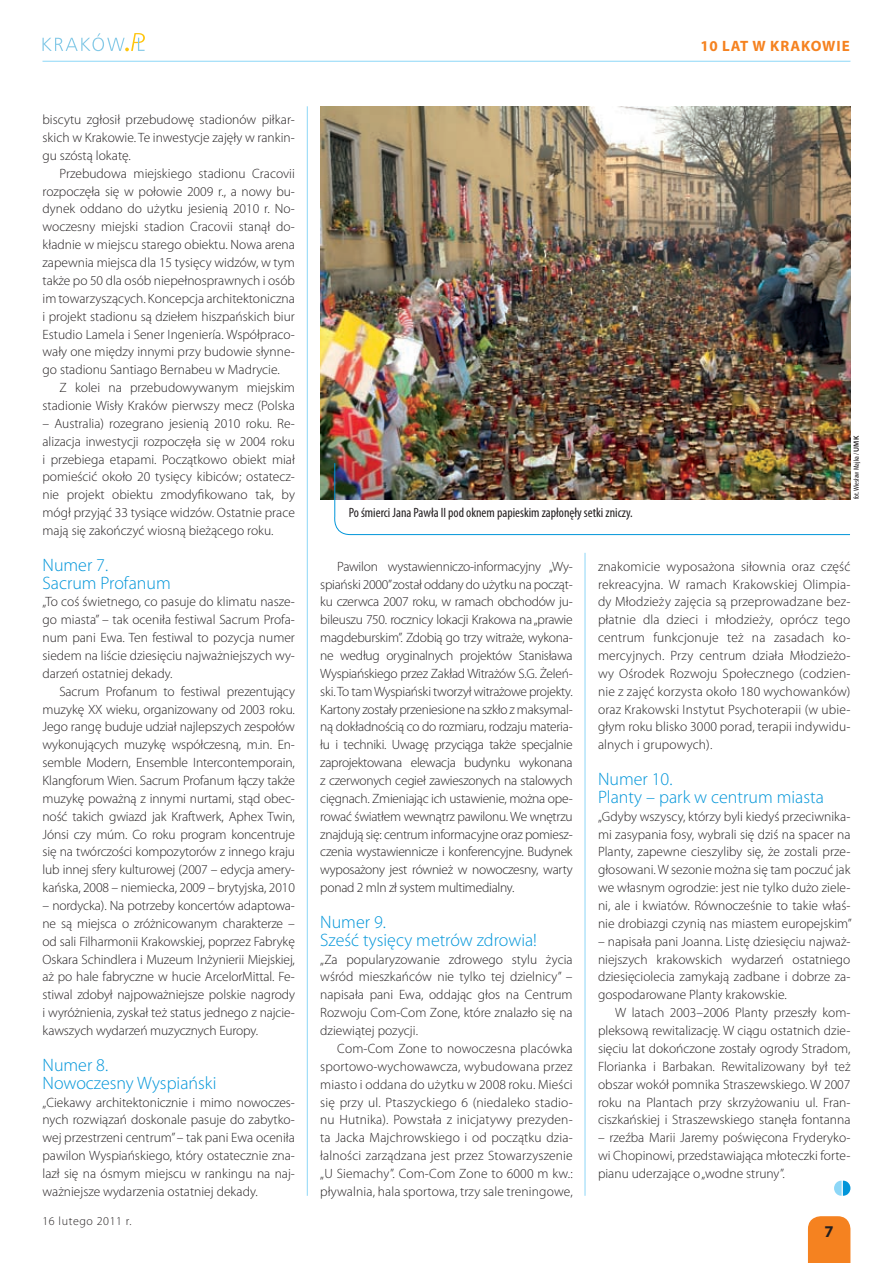
<style>
.page{position:relative;width:893px;height:1263px;background:#fff}
.page>*{position:absolute;margin:0;border:0;box-sizing:border-box;transform-origin:0 0}
.t1{font:300 18px/17.9px "Myriad Pro";color:#0095d9}
.t2{font:700 15px "Myriad Pro";letter-spacing:.06em;color:#f58220}
.t3{font:300 13.5px/17.9px "Myriad Pro";color:#231f20;text-align:justify}
.t4{font:condensed 13.5px "Myriad Pro";color:#231f20}
.t5{font:300 12px "Myriad Pro";letter-spacing:.05em;color:#231f20}
.t6{font:condensed 7.5px "Myriad Pro";color:#231f20}
.s1{font-weight:600;font-stretch:normal}
</style>
<div class="page">
<div style="left:808px;top:1216px;width:42px;height:47px;background:#f58220"></div>
<hr style="left:43px;top:61px;width:807px;height:1px;background:#8dd7f7">
<svg style="left:43px;top:33px;width:102px;height:18px"></svg>
<svg style="left:834px;top:1180px;width:16px;height:16px"></svg>
<hr style="left:585px;top:553px;width:1px;height:643px;background:#8dd7f7">
<hr style="left:307px;top:106px;width:1px;height:1090px;background:#8dd7f7">
<img style="left:320px;top:106px;width:530px;height:393px">
<img style="left:332px;top:462px;width:519px;height:73px">
<p class="t3" style="left:43px;top:111px;width:254px">biscytu zgłosił przebudowę stadionów piłkar&shy;skich w Krakowie. Te inwestycje zajęły w rankin&shy;gu szóstą lokatę.</p>
<p class="t3" style="left:43px;top:164px;width:254px;text-indent:17px">Przebudowa miejskiego stadionu Cracovii rozpoczęła się w połowie 2009 r., a nowy bu&shy;dynek oddano do użytku jesienią 2010 r. No&shy;woczesny miejski stadion Cracovii stanął do&shy;kładnie w miejscu starego obiektu. Nowa arena zapewnia miejsca dla 15 tysięcy widzów, w tym także po 50 dla osób niepełnosprawnych i osób im towarzyszących. Koncepcja architektoniczna i projekt stadionu są dziełem hiszpańskich biur Estudio Lamela i Sener Ingeniería. Współpraco&shy;wały one między innymi przy budowie słynne&shy;go stadionu Santiago Bernabeu w Madrycie.</p>
<p class="t3" style="left:43px;top:378px;width:254px;text-align:right">Z kolei na przebudowywanym miejskim stadionie Wisły Kraków pierwszy mecz (Polska</p>
<p class="t3" style="left:43px;top:414px;width:254px">– Australia) rozegrano jesienią 2010 roku. Re&shy;alizacja inwestycji rozpoczęła się w 2004 roku i przebiega etapami. Początkowo obiekt miał pomieścić około 20 tysięcy kibiców; ostatecz&shy;nie projekt obiektu zmodyfikowano tak, by mógł przyjąć 33 tysiące widzów. Ostatnie prace mają się zakończyć wiosną bieżącego roku.</p>
<h1 class="t1" style="left:43px;top:556px;width:130px">Numer 7.<br>Sacrum Profanum</h1>
<p class="t3" style="left:43px;top:593px;width:254px">„To coś świetnego, co pasuje do klimatu nasze&shy;go miasta” – tak oceniła festiwal Sacrum Profa&shy;num pani Ewa. Ten festiwal to pozycja numer siedem na liście dziesięciu najważniejszych wy&shy;darzeń ostatniej dekady.</p>
<p class="t3" style="left:43px;top:682px;width:254px;text-indent:17px">Sacrum Profanum to festiwal prezentujący muzykę XX wieku, organizowany od 2003 roku.<br>Jego rangę buduje udział najlepszych zespołów wykonujących muzykę współczesną, m.in. En&shy;semble Modern, Ensemble Intercontemporain, Klangforum Wien. Sacrum Profanum łączy także muzykę poważną z innymi nurtami, stąd obec&shy;ność takich gwiazd jak Kraftwerk, Aphex Twin, Jónsi czy múm. Co roku program koncentruje się na twórczości kompozytorów z innego kraju lub innej sfery kulturowej (2007 – edycja amery&shy;kańska, 2008 – niemiecka, 2009 – brytyjska, 2010</p>
<p class="t3" style="left:43px;top:896px;width:254px">– nordycka). Na potrzeby koncertów adaptowa&shy;ne są miejsca o zróżnicowanym charakterze – od sali Filharmonii Krakowskiej, poprzez Fabrykę Oskara Schindlera i Muzeum Inżynierii Miejskiej, aż po hale fabryczne w hucie ArcelorMittal. Fe&shy;stiwal zdobył najpoważniejsze polskie nagrody i wyróżnienia, zyskał też status jednego z najcie&shy;kawszych wydarzeń muzycznych Europy.</p>
<h1 class="t1" style="left:43px;top:1056px;width:176px">Numer 8.<br>Nowoczesny Wyspiański</h1>
<p class="t3" style="left:43px;top:1093px;width:254px">„Ciekawy architektonicznie i mimo nowoczes&shy;nych rozwiązań doskonale pasuje do zabytko&shy;wej przestrzeni centrum” – tak pani Ewa oceniła pawilon Wyspiańskiego, który ostatecznie zna&shy;lazł się na ósmym miejscu w rankingu na naj&shy;ważniejsze wydarzenia ostatniej dekady.</p>
<p class="t5" style="left:43px;top:1213px;width:90px">16 lutego 2011 r.</p>
<p class="t2" style="left:700px;top:36px;width:151px">10 LAT W KRAKOWIE</p>
<p class="t4" style="left:349px;top:504px;width:286px">Po śmierci Jana Pawła II pod oknem papieskim zapłonęły setki zniczy.</p>
<p class="t6" style="left:852px;top:499px;width:65px;rotate:-90deg">fot. Wiesław Majka / <span class="s1">UMK</span></p>
<p class="t3" style="left:320px;top:557px;width:254px;text-indent:17px">Pawilon wystawienniczo-informacyjny „Wy&shy;spiański 2000”został oddany do użytku na począt&shy;ku czerwca 2007 roku, w ramach obchodów ju&shy;bileuszu 750. rocznicy lokacji Krakowa na „prawie magdeburskim”. Zdobią go trzy witraże, wykona&shy;ne według oryginalnych projektów Stanisława Wyspiańskiego przez Zakład Witrażów S.G. Żeleń&shy;ski. To tam Wyspiański tworzył witrażowe projekty.<br>Kartony zostały przeniesione na szkło z maksymal&shy;ną dokładnością co do rozmiaru, rodzaju materia&shy;łu i techniki. Uwagę przyciąga także specjalnie zaprojektowana elewacja budynku wykonana z czerwonych cegieł zawieszonych na stalowych cięgnach. Zmieniając ich ustawienie, można ope&shy;rować światłem wewnątrz pawilonu. We wnętrzu znajdują się: centrum informacyjne oraz pomiesz&shy;czenia wystawiennicze i konferencyjne. Budynek wyposażony jest również w nowoczesny, warty ponad 2 mln zł system multimedialny.</p>
<h1 class="t1" style="left:320px;top:913px;width:218px">Numer 9.<br>Sześć tysięcy metrów zdrowia!</h1>
<p class="t3" style="left:320px;top:950px;width:254px">„Za popularyzowanie zdrowego stylu życia wśród mieszkańców nie tylko tej dzielnicy” – napisała pani Ewa, oddając głos na Centrum Rozwoju Com-Com Zone, które znalazło się na dziewiątej pozycji.</p>
<p class="t3" style="left:320px;top:1039px;width:254px;text-indent:17px">Com-Com Zone to nowoczesna placówka sportowo-wychowawcza, wybudowana przez miasto i oddana do użytku w 2008 roku. Mieści się przy ul. Ptaszyckiego 6 (niedaleko stadio&shy;nu Hutnika). Powstała z inicjatywy prezyden&shy;ta Jacka Majchrowskiego i od początku dzia&shy;łalności zarządzana jest przez Stowarzyszenie „U Siemachy”. Com-Com Zone to 6000 m kw.: pływalnia, hala sportowa, trzy sale treningowe,</p>
<p class="t3" style="left:598px;top:557px;width:254px">znakomicie wyposażona siłownia oraz część rekreacyjna. W ramach Krakowskiej Olimpia&shy;dy Młodzieży zajęcia są przeprowadzane bez&shy;płatnie dla dzieci i młodzieży, oprócz tego centrum funkcjonuje też na zasadach ko&shy;mercyjnych. Przy centrum działa Młodzieżo&shy;wy Ośrodek Rozwoju Społecznego (codzien&shy;nie z zajęć korzysta około 180 wychowanków) oraz Krakowski Instytut Psychoterapii (w ubie&shy;głym roku blisko 3000 porad, terapii indywidu&shy;alnych i grupowych).</p>
<h1 class="t1" style="left:598px;top:770px;width:227px">Numer 10.<br>Planty – park w centrum miasta</h1>
<p class="t3" style="left:598px;top:807px;width:255px">„Gdyby wszyscy, którzy byli kiedyś przeciwnika&shy;mi zasypania fosy, wybrali się dziś na spacer na Planty, zapewne cieszyliby się, że zostali prze&shy;głosowani. W sezonie można się tam poczuć jak we własnym ogrodzie: jest nie tylko dużo ziele&shy;ni, ale i kwiatów. Równocześnie to takie właś&shy;nie drobiazgi czynią nas miastem europejskim”</p>
<p class="t3" style="left:598px;top:932px;width:254px">– napisała pani Joanna. Listę dziesięciu najważ&shy;niejszych krakowskich wydarzeń ostatniego dziesięciolecia zamykają zadbane i dobrze za&shy;gospodarowane Planty krakowskie.</p>
<p class="t3" style="left:598px;top:1004px;width:254px;text-indent:17px">W latach 2003–2006 Planty przeszły kom&shy;pleksową rewitalizację. W ciągu ostatnich dzie&shy;sięciu lat dokończone zostały ogrody Stradom, Florianka i Barbakan. Rewitalizowany był też obszar wokół pomnika Straszewskiego. W 2007 roku na Plantach przy skrzyżowaniu ul. Fran&shy;ciszkańskiej i Straszewskiego stanęła fontanna</p>
<p class="t3" style="left:598px;top:1129px;width:254px">– rzeźba Marii Jaremy poświęcona Fryderyko&shy;wi Chopinowi, przedstawiająca młoteczki forte&shy;pianu uderzające o „wodne struny”.</p>
</div>
